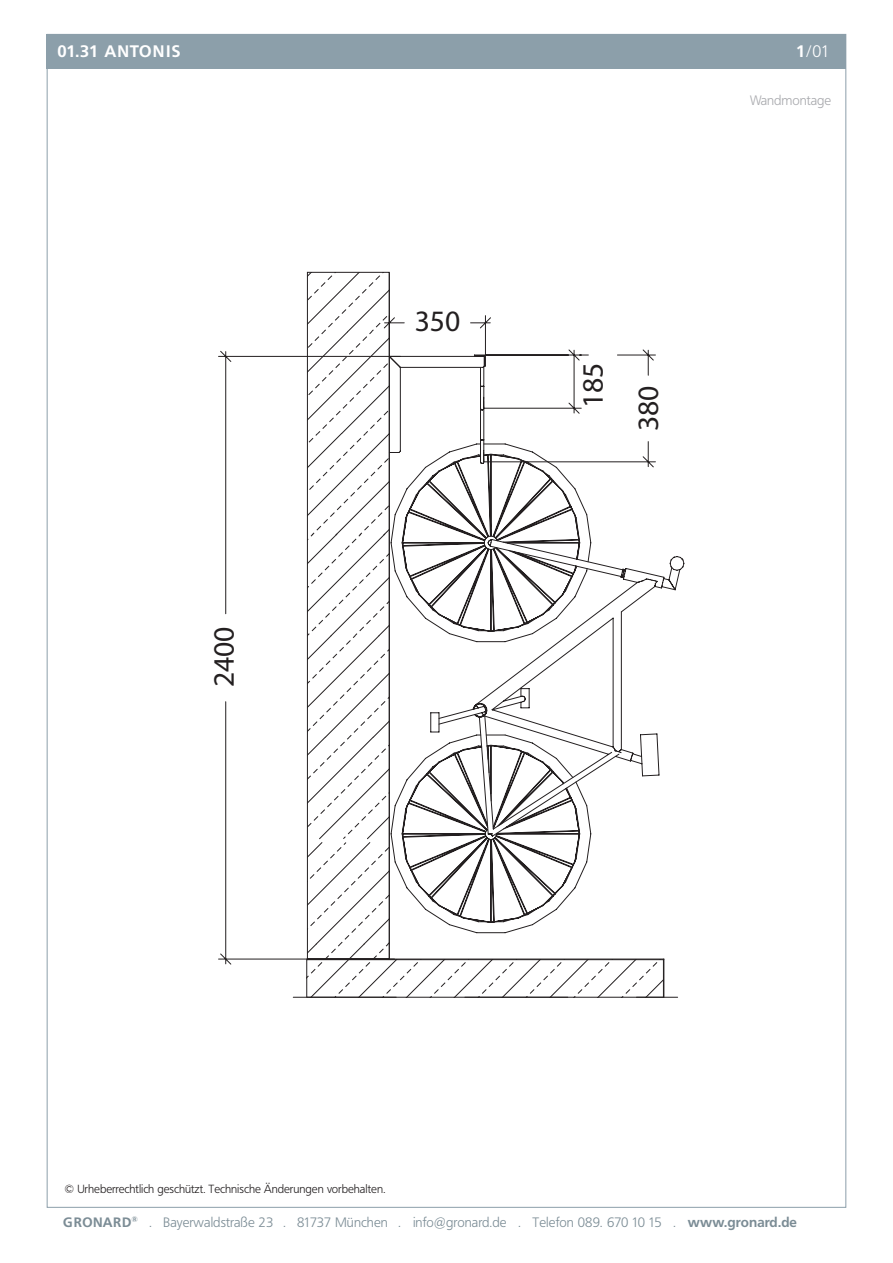
<style>
.page{position:relative;width:893px;height:1263px;background:#fff}
.page>*{position:absolute;margin:0;border:0;box-sizing:border-box;transform-origin:0 0}
.t1{font:29.7px/55.5px "Myriad Pro";color:#231f20}
.t2{font:700 16.5px "Frutiger BQ";letter-spacing:.05em;color:#fff}
.t3{font:300 16.5px "Frutiger BQ";color:#fff}
.t4{font:300 13.5px "Frutiger BQ";letter-spacing:.01em;color:#7b8c95}
.t5{font:300 13.5px "Frutiger BQ";color:#a8a9ad}
.t6{font:700 13.5px "Frutiger BQ";color:#7b8c95}
.t7{font:300 11.7px "Frutiger BQ";color:#231f20}
.s1{font-weight:700}
</style>
<div class="page">
<div style="left:47px;top:34px;width:799px;height:1174px;background:#fff;border:1px solid #8c9faa"></div>
<div style="left:47px;top:34px;width:799px;height:34px;background:#8c9faa"></div>
<svg style="left:656px;top:556px;width:27px;height:220px"></svg>
<svg style="left:293px;top:997px;width:385px;height:1px"></svg>
<svg style="left:218px;top:315px;width:438px;height:650px"></svg>
<svg style="left:307px;top:272px;width:82px;height:687px"></svg>
<svg style="left:307px;top:959px;width:357px;height:38px"></svg>
<p class="t2" style="left:57px;top:42px;width:124px">01.31 antonis</p>
<p class="t3" style="left:796px;top:42px;width:35px"><span class="s1">1</span>/01</p>
<h1 class="t1" style="left:196px;top:687px;width:62px;rotate:-90deg">2400</h1>
<h1 class="t1" style="left:415px;top:293px;width:47px">350</h1>
<p class="t5" style="left:750px;top:92px;width:83px">Wandmontage</p>
<h1 class="t1" style="left:564px;top:431px;width:70px;text-indent:23px;rotate:-90deg">185<br>380</h1>
<p class="t7" style="left:64px;top:1182px;width:322px">© Urheberrechtlich geschützt. Technische Änderungen vorbehalten.</p>
<p class="t6" style="left:63px;top:1214px;width:31px">GRONA</p>
<p class="t4" style="left:113px;top:1214px;width:685px"><span class="s1">RD</span><sup>®</sup> . Bayerwaldstraße 23 . 81737 München . info@gronard.de . Telefon 089. 670 10 15 . <span class="s1">www.gronard.de</span></p>
</div>
